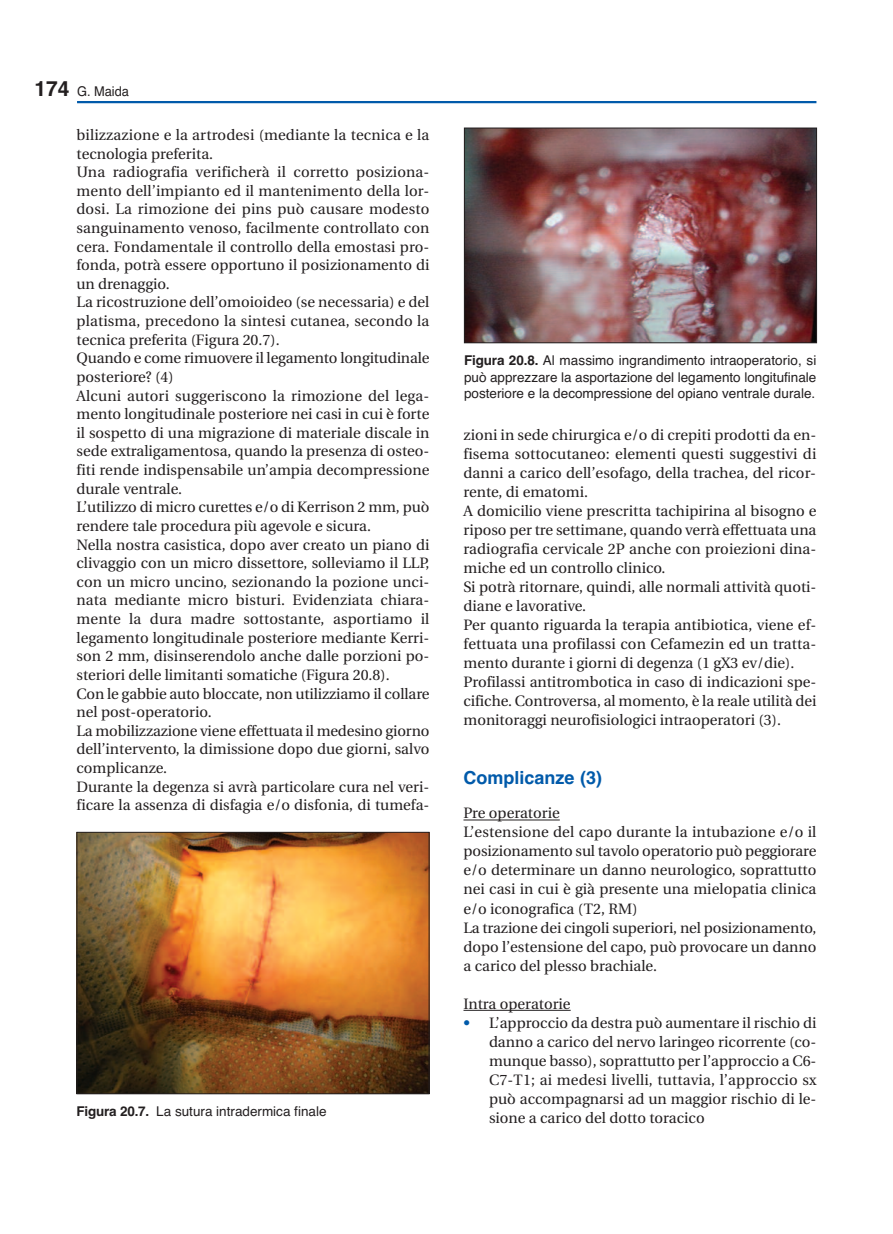
<style>
.page{position:relative;width:893px;height:1234px;background:#fff}
.page>*{position:absolute;margin:0;border:0;box-sizing:border-box;transform-origin:0 0}
.t1{font:700 18px "Helvetica";color:#015aaa}
.t2{font:15px/18.6px "Utopia";color:#231f20}
.t3{font:13.5px/16.2px "Helvetica";color:#231f20;text-align:justify}
.t4{font:13.5px "Helvetica";color:#231f20;scale:.95 1}
.s1{font-weight:700;font-size:21px}
.s2{font-weight:700}
.s3{font-weight:600;color:#015aaa}
</style>
<div class="page">
<hr style="left:77px;top:101px;width:739px;height:2px;background:#015aaa">
<hr style="left:463px;top:819px;width:97px;height:1px;background:#231f20">
<hr style="left:463px;top:1009px;width:108px;height:1px;background:#231f20">
<img style="left:79px;top:833px;width:348px;height:258px">
<div style="left:77px;top:831px;width:352px;height:262px;border:1px solid #231f20"></div>
<img style="left:466px;top:130px;width:349px;height:211px">
<div style="left:464px;top:128px;width:353px;height:215px;border:1px solid #231f20"></div>
<p class="t4" style="left:35px;top:83px;width:101px"><span class="s1">174</span> G. Maida</p>
<p class="t2" style="left:77px;top:127px;width:354px">bilizzazione e la artrodesi (mediante la tecnica e la tecnologia preferita.<br>Una radiografia verificherà il corretto posiziona&shy;mento dell’impianto ed il mantenimento della lor&shy;dosi. La rimozione dei pins può causare modesto sanguinamento venoso, facilmente controllato con cera. Fondamentale il controllo della emostasi pro&shy;fonda, potrà essere opportuno il posizionamento di un drenaggio.<br>La ricostruzione dell’omoioideo (se necessaria) e del platisma, precedono la sintesi cutanea, secondo la tecnica preferita (Figura 20.7).<br>Quando e come rimuovere il legamento longitudinale posteriore? (4)<br>Alcuni autori suggeriscono la rimozione del lega&shy;mento longitudinale posteriore nei casi in cui è forte il sospetto di una migrazione di materiale discale in sede extraligamentosa, quando la presenza di osteo&shy;fiti rende indispensabile un’ampia decompressione durale ventrale.<br>L’utilizzo di micro curettes e/o di Kerrison 2 mm, può rendere tale procedura più agevole e sicura.<br>Nella nostra casistica, dopo aver creato un piano di clivaggio con un micro dissettore, solleviamo il LLP, con un micro uncino, sezionando la pozione unci&shy;nata mediante micro bisturi. Evidenziata chiara&shy;mente la dura madre sottostante, asportiamo il legamento longitudinale posteriore mediante Kerri&shy;son 2 mm, disinserendolo anche dalle porzioni po&shy;steriori delle limitanti somatiche (Figura 20.8).<br>Con le gabbie auto bloccate, non utilizziamo il collare nel post-operatorio.<br>La mobilizzazione viene effettuata il medesino giorno dell’intervento, la dimissione dopo due giorni, salvo complicanze.<br>Durante la degenza si avrà particolare cura nel veri&shy;ficare la assenza di disfagia e/o disfonia, di tumefa-</p>
<p class="t3" style="left:77px;top:1103px;width:252px"><span class="s2">Figura 20.7.</span> La sutura intradermica finale</p>
<p class="t3" style="left:464px;top:352px;width:354px"><span class="s2">Figura 20.8.</span> Al massimo ingrandimento intraoperatorio, si può apprezzare la asportazione del legamento longitufinale posteriore e la decompressione del opiano ventrale durale.</p>
<p class="t2" style="left:463px;top:426px;width:354px;line-height:19px">zioni in sede chirurgica e/o di crepiti prodotti da en&shy;fisema sottocutaneo: elementi questi suggestivi di danni a carico dell’esofago, della trachea, del ricor&shy;rente, di ematomi.<br>A domicilio viene prescritta tachipirina al bisogno e riposo per tre settimane, quando verrà effettuata una radiografia cervicale 2P anche con proiezioni dina&shy;miche ed un controllo clinico.<br>Si potrà ritornare, quindi, alle normali attività quoti&shy;diane e lavorative.<br>Per quanto riguarda la terapia antibiotica, viene ef&shy;fettuata una profilassi con Cefamezin ed un tratta&shy;mento durante i giorni di degenza (1 gX3 ev/die).<br>Profilassi antitrombotica in caso di indicazioni spe&shy;cifiche. Controversa, al momento, è la reale utilità dei monitoraggi neurofisiologici intraoperatori (3).</p>
<p class="t1" style="left:463px;top:766px;width:140px">Complicanze (3)</p>
<p class="t2" style="left:463px;top:804px;width:354px;line-height:19px">Pre operatorie<br>L’estensione del capo durante la intubazione e/o il posizionamento sul tavolo operatorio può peggiorare e/o determinare un danno neurologico, soprattutto nei casi in cui è già presente una mielopatia clinica e/o iconografica (T2, RM)<br>La trazione dei cingoli superiori, nel posizionamento, dopo l’estensione del capo, può provocare un danno a carico del plesso brachiale.</p>
<p class="t2" style="left:463px;top:995px;width:109px">Intra operatorie</p>
<p class="t2" style="left:489px;top:1014px;width:329px;line-height:19px;text-align:justify;text-indent:-26px"><span class="s3">•</span> L’approccio da destra può aumentare il rischio di danno a carico del nervo laringeo ricorrente (co&shy;munque basso), soprattutto per l’approccio a C6- C7-T1; ai medesi livelli, tuttavia, l’approccio sx può accompagnarsi ad un maggior rischio di le&shy;sione a carico del dotto toracico</p>
</div>
